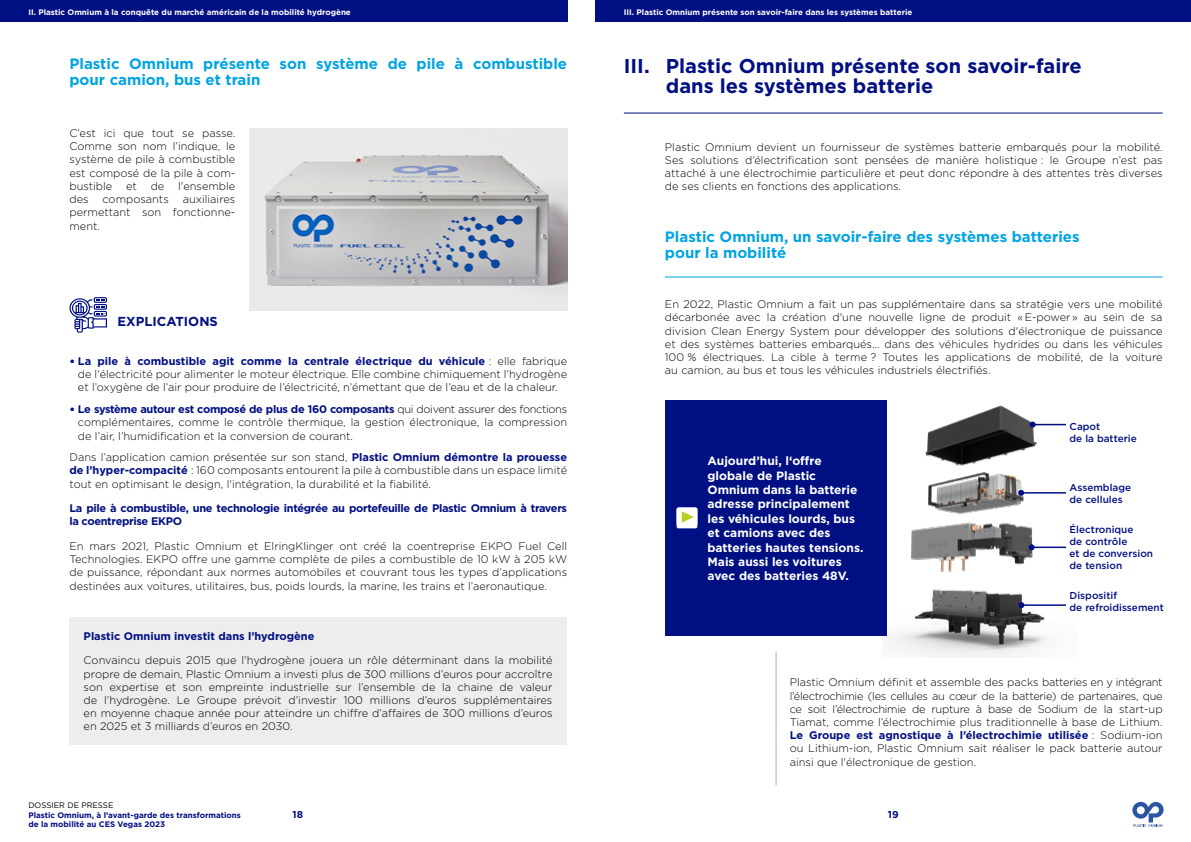
<style>
.page{position:relative;width:1191px;height:842px;background:#fff}
.page>*{position:absolute;margin:0;border:0;box-sizing:border-box;transform-origin:0 0}
.t1{font:700 20px/20px "Gotham";color:#000f82}
.t2{font:700 15px/16px "Gotham";color:#00a4e3}
.t3{font:700 13px "Gotham";color:#000f82}
.t4{font:700 12px/14.4px "Gotham";color:#fff}
.t5{font:300 11px/13.2px "Gotham";color:#000;text-align:justify}
.t6{font:700 11px/13.2px "Gotham";letter-spacing:-.03em;color:#000f82}
.t7{font:700 11px "Gotham";color:#000f82}
.t8{font:500 10px/12px "Gotham";color:#000f82}
.t9{font:700 10px "Gotham";color:#000f82}
.t10{font:700 8px "Gotham";color:#fff}
.t11{font:700 8px/9.6px "Gotham";color:#000f82}
.t12{font:8px "Gotham";color:#000}
.s1{font-family:"DIN Pro";font-weight:400;color:#000f82}
.s2{font-weight:700;color:#000f82}
</style>
<div class="page">
<svg style="left:1132px;top:802px;width:31px;height:25px"></svg>
<img style="left:882px;top:400px;width:184px;height:257px">
<div style="left:69px;top:617px;width:497px;height:128px;background:#ededed"></div>
<div style="left:0;top:0;width:567px;height:21px;background:#000f82"></div>
<img style="left:249px;top:128px;width:318px;height:183px">
<svg style="left:69px;top:297px;width:38px;height:36px"></svg>
<div style="left:595px;top:0;width:596px;height:21px;background:#000f82"></div>
<hr style="left:624px;top:113px;width:538px;height:1px;background:#000f82">
<hr style="left:665px;top:276px;width:497px;height:1px;background:#00a4e3">
<div style="left:665px;top:400px;width:221px;height:235px;background:#000f82"></div>
<div style="left:676px;top:507px;width:21px;height:21px;background:#fff;border-radius:2px"></div>
<svg style="left:682px;top:511px;width:12px;height:12px"></svg>
<hr style="left:775px;top:652px;width:1px;height:133px;background:#b5aeac">
<hr style="left:1032px;top:424px;width:34px;height:1px;background:#000f82">
<svg style="left:1029px;top:422px;width:6px;height:6px"></svg>
<hr style="left:1021px;top:492px;width:45px;height:2px;background:#000f82">
<svg style="left:1018px;top:490px;width:6px;height:6px"></svg>
<hr style="left:1031px;top:546px;width:35px;height:2px;background:#000f82">
<svg style="left:1028px;top:544px;width:6px;height:6px"></svg>
<hr style="left:1021px;top:604px;width:45px;height:2px;background:#000f82">
<svg style="left:1018px;top:602px;width:6px;height:6px"></svg>
<p class="t10" style="left:28px;top:7px;width:324px">II. Plastic Omnium à la conquête du marché américain de la mobilité hydrogène</p>
<h2 class="t2" style="left:69px;top:55px;width:499px">Plastic Omnium présente son système de pile à combustible pour camion, bus et train</h2>
<p class="t5" style="left:69px;top:126px;width:167px">C’est ici que tout se passe.<br>Comme son nom l’indique, le système de pile à combustible est composé de la pile à com&shy;bustible et de l'ensemble des</p>
<p class="t5" style="left:69px;top:192px;width:167px;text-indent:113px">auxiliaires permettant son fonctionne&shy;ment.</p>
<p class="t5" style="left:102px;top:192px;width:68px">composants</p>
<p class="t3" style="left:117px;top:313px;width:102px">EXPLICATIONS</p>
<p class="t5" style="left:78px;top:354px;width:491px;text-indent:-8px"><span class="s1">∙</span> <span class="s2">La pile à combustible agit comme la centrale électrique du véhicule</span> : elle fabrique de l‘électricité pour alimenter le moteur électrique. Elle combine chimiquement l’hydrogène et l’oxygène de l’air pour produire de l’électricité, n’émettant que de l’eau et de la chaleur.</p>
<p class="t5" style="left:78px;top:402px;width:491px;text-indent:-8px"><span class="s1">∙</span> <span class="s2">Le système autour est composé de plus de 160 composants</span> qui doivent assurer des fonctions complémentaires, comme le contrôle thermique, la gestion électronique, la compression de l’air, l’humidification et la conversion de courant.</p>
<p class="t5" style="left:69px;top:450px;width:499px">Dans l’application camion présentée sur son stand, <span class="s2">Plastic Omnium démontre la prouesse de l’hyper-compacité</span> : 160 composants entourent la pile à combustible dans un espace limité tout en optimisant le design, l'intégration, la durabilité et la fiabilité.</p>
<p class="t6" style="left:69px;top:502px;width:499px">La pile à combustible, une technologie intégrée au portefeuille de Plastic Omnium à travers la coentreprise EKPO</p>
<p class="t5" style="left:69px;top:539px;width:499px">En mars 2021, Plastic Omnium et ElringKlinger ont créé la coentreprise EKPO Fuel Cell Technologies. EKPO offre une gamme complète de piles a combustible de 10 kW à 205 kW de puissance, répondant aux normes automobiles et couvrant tous les types d’applications destinées aux voitures, utilitaires, bus, poids lourds, la marine, les trains et l’aeronautique.</p>
<p class="t7" style="left:84px;top:629px;width:232px">Plastic Omnium investit dans l’hydrogène</p>
<p class="t5" style="left:84px;top:654px;width:470px">Convaincu depuis 2015 que l’hydrogène jouera un rôle déterminant dans la mobilité propre de demain, Plastic Omnium a investi plus de 300 millions d’euros pour accroître son expertise et son empreinte industrielle sur l’ensemble de la chaine de valeur de l’hydrogène. Le Groupe prévoit d’investir 100 millions d’euros supplémentaires en moyenne chaque année pour atteindre un chiffre d’affaires de 300 millions d’euros en 2025 et 3 milliards d’euros en 2030.</p>
<p class="t10" style="left:624px;top:7px;width:290px">III. Plastic Omnium présente son savoir-faire dans les systèmes batterie</p>
<h1 class="t1" style="left:666px;top:55px;width:417px;text-indent:-42px">III. Plastic Omnium présente son savoir-faire dans les systèmes batterie</h1>
<p class="t5" style="left:665px;top:140px;width:499px">Plastic Omnium devient un fournisseur de systèmes batterie embarqués pour la mobilité.<br>Ses solutions d’électrification sont pensées de manière holistique : le Groupe n’est pas attaché à une électrochimie particulière et peut donc répondre à des attentes très diverses de ses clients en fonctions des applications.</p>
<h2 class="t2" style="left:665px;top:229px;width:416px">Plastic Omnium, un savoir-faire des systèmes batteries pour la mobilité</h2>
<p class="t5" style="left:665px;top:297px;width:499px">En 2022, Plastic Omnium a fait un pas supplémentaire dans sa stratégie vers une mobilité décarbonée avec la création d'une nouvelle ligne de produit « E-power » au sein de sa division Clean Energy System pour développer des solutions d'électronique de puissance et des systèmes batteries embarqués... dans des véhicules hydrides ou dans les véhicules 100 % électriques. La cible à terme ? Toutes les applications de mobilité, de la voiture au camion, au bus et tous les véhicules industriels électrifiés.</p>
<p class="t4" style="left:707px;top:454px;width:157px">Aujourd’hui, l‘offre globale de Plastic<br>Omnium dans la batterie adresse principalement les véhicules lourds, bus et camions avec des batteries hautes tensions.<br>Mais aussi les voitures avec des batteries 48V.</p>
<p class="t8" style="left:1069px;top:420px;width:69px">Capot<br>de la batterie</p>
<p class="t8" style="left:1069px;top:481px;width:63px">Assemblage de cellules</p>
<p class="t8" style="left:1069px;top:523px;width:85px">Électronique<br>de contrôle<br>et de conversion de tension</p>
<p class="t8" style="left:1069px;top:590px;width:96px">Dispositif<br>de refroidissement</p>
<p class="t5" style="left:789px;top:676px;width:374px">Plastic Omnium définit et assemble des packs batteries en y intégrant l’électrochimie (les cellules au cœur de la batterie) de partenaires, que ce soit l’électrochimie de rupture à base de Sodium de la start-up Tiamat, comme l’électrochimie plus traditionnelle à base de Lithium.<br><span class="s2">Le Groupe est agnostique à l’électrochimie utilisée</span> : Sodium-ion ou Lithium-ion, Plastic Omnium sait réaliser le pack batterie autour ainsi que l'électronique de gestion.</p>
<p class="t12" style="left:28px;top:800px;width:87px">DOSSIER DE PRESSE</p>
<p class="t11" style="left:28px;top:810px;width:214px">Plastic Omnium, à l’avant-garde des transformations de la mobilité au CES Vegas 2023</p>
<p class="t9" style="left:292px;top:808px;width:12px">18</p>
<p class="t9" style="left:887px;top:808px;width:12px">19</p>
</div>
